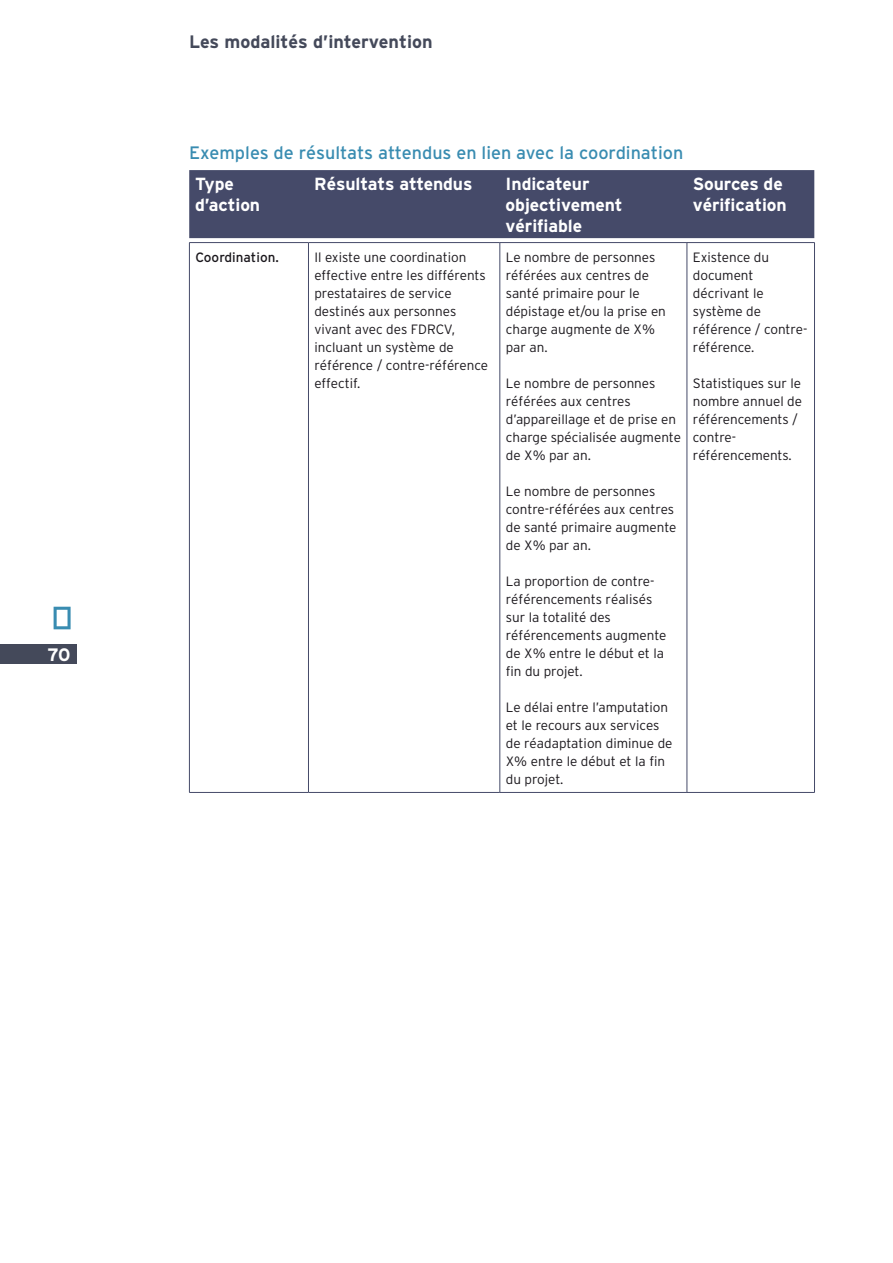
<style>
.page{position:relative;width:893px;height:1263px;background:#fff}
.page>*{position:absolute;margin:0;border:0;box-sizing:border-box;transform-origin:0 0}
.t1{font:18px "Interstate";color:#398cb1}
.t2{font:700 18px "Interstate";color:#44495a}
.t3{font:700 18px "Interstate";color:#fff}
.t4{font:700 17.55px/21px "Interstate";letter-spacing:-.005em;color:#fff}
.t5{font:300 13.5px/18px "Interstate";color:#1a171c}
.t6{font:13.5px "Interstate";color:#1a171c}
</style>
<div class="page">
<div style="left:189px;top:170px;width:625px;height:68px;background:#454a69"></div>
<hr style="left:189px;top:242px;width:119px;height:1px;background:#454a69">
<hr style="left:189px;top:243px;width:1px;height:549px;background:#454a69">
<hr style="left:308px;top:242px;width:192px;height:1px;background:#454a69">
<hr style="left:500px;top:242px;width:187px;height:1px;background:#454a69">
<hr style="left:687px;top:242px;width:128px;height:1px;background:#454a69">
<hr style="left:814px;top:243px;width:1px;height:549px;background:#454a69">
<hr style="left:189px;top:792px;width:119px;height:1px;background:#454a69">
<hr style="left:308px;top:792px;width:192px;height:1px;background:#454a69">
<hr style="left:500px;top:792px;width:187px;height:1px;background:#454a69">
<hr style="left:687px;top:792px;width:128px;height:1px;background:#454a69">
<hr style="left:308px;top:243px;width:1px;height:549px;background:#454a69">
<hr style="left:500px;top:243px;width:1px;height:549px;background:#454a69">
<hr style="left:687px;top:243px;width:1px;height:549px;background:#454a69">
<svg style="left:54px;top:607px;width:17px;height:22px"></svg>
<div style="left:0;top:644px;width:76px;height:20px;background:#44495a"></div>
<h1 class="t3" style="left:48px;top:643px;width:24px">70</h1>
<h1 class="t2" style="left:189px;top:30px;width:245px">Les modalités d’intervention</h1>
<h1 class="t1" style="left:189px;top:142px;width:496px">Exemples de résultats attendus en lien avec la coordination</h1>
<p class="t4" style="left:195px;top:173px;width:66px">Type d’action</p>
<p class="t4" style="left:314px;top:173px;width:160px">Résultats attendus</p>
<p class="t4" style="left:506px;top:173px;width:118px">Indicateur objectivement vérifiable</p>
<p class="t4" style="left:693px;top:173px;width:96px">Sources de vérification</p>
<p class="t6" style="left:195px;top:249px;width:85px">Coordination.</p>
<p class="t5" style="left:314px;top:248px;width:175px">Il existe une coordination effective entre les différents prestataires de service destinés aux personnes vivant avec des FDRCV, incluant un système de référence / contre-référence effectif.</p>
<p class="t5" style="left:506px;top:248px;width:162px">Le nombre de personnes référées aux centres de santé primaire pour le dépistage et/ou la prise en charge augmente de X% par an.</p>
<p class="t5" style="left:693px;top:248px;width:116px">Existence du document décrivant le système de référence / contre&shy;référence.</p>
<p class="t5" style="left:693px;top:374px;width:111px">Statistiques sur le nombre annuel de référencements / contre&shy;référencements.</p>
<p class="t5" style="left:506px;top:374px;width:177px">Le nombre de personnes référées aux centres d’appareillage et de prise en charge spécialisée augmente de X% par an.</p>
<p class="t5" style="left:506px;top:482px;width:172px">Le nombre de personnes contre-référées aux centres de santé primaire augmente de X% par an.</p>
<p class="t5" style="left:506px;top:572px;width:162px">La proportion de contre&shy;référencements réalisés sur la totalité des référencements augmente de X% entre le début et la fin du projet.</p>
<p class="t5" style="left:506px;top:698px;width:168px">Le délai entre l’amputation et le recours aux services de réadaptation diminue de<br>X% entre le début et la fin du projet.</p>
</div>
